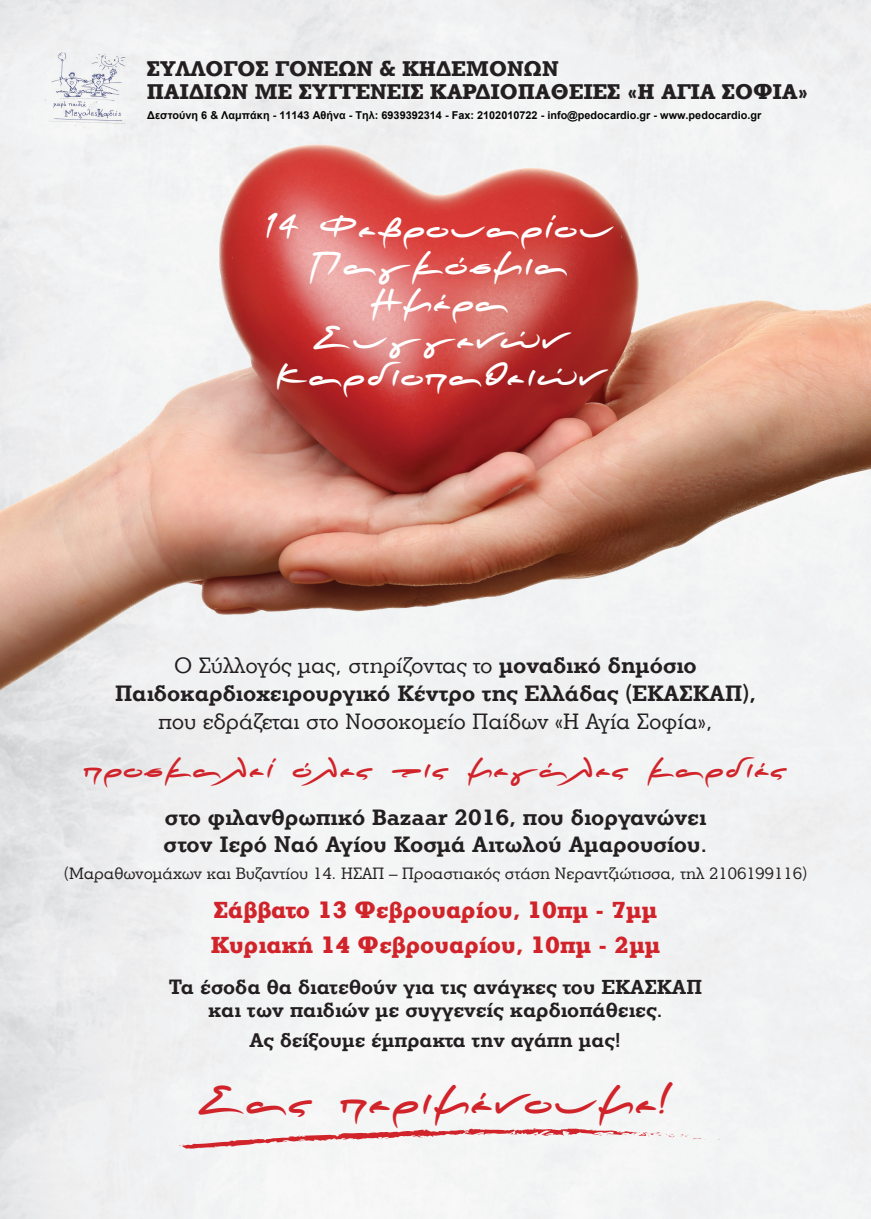
<style>
.page{position:relative;width:871px;height:1219px;background:#fff}
.page>*{position:absolute;margin:0;border:0;box-sizing:border-box;transform-origin:0 0}
.t1{font:900 36px "PF Scandal Pro Display";color:#d1232a}
.t2{font:900 29.2px/37px "PF Scandal Pro Display";color:#fff;text-align:center}
.t3{font:900 25px "PF Scandal Pro Display";color:#d1232a}
.t4{font:900 24px/35px "PF Litho Text";color:#d1232a}
.t5{font:700 23px/28px "PF Litho Text";color:#231f20;text-align:center}
.t6{font:23px "PF Litho Text";color:#231f20}
.t7{font:900 22px/23.7px "PF Litho Text";letter-spacing:-.01em;color:#231f20}
.t8{font:700 21px/23px "PF Litho Text";color:#231f20;text-align:center}
.t9{font:700 20.5px "PF Litho Text";color:#231f20}
.t10{font:17px "PF Litho Text";color:#231f20}
.t11{font:700 10.9px "Arial";color:#040503}
.s1{font-weight:400}
</style>
<div class="page">
<img style="left:0;top:144px;width:870px;height:547px">
<svg style="left:179px;top:1128px;width:526px;height:22px"></svg>
<img style="left:44px;top:52px;width:87px;height:77px">
<p class="t7" style="left:147px;top:56px;width:663px">ΣΥΛΛΟΓΟΣ ΓΟΝΕΩΝ &amp; ΚΗΔΕΜΟΝΩΝ<br>ΠΑΙΔΙΩΝ ΜΕ ΣΥΓΓΕΝΕΙΣ ΚΑΡΔΙΟΠΑΘΕΙΕΣ «Η ΑΓΙΑ ΣΟΦΙΑ»</p>
<p class="t11" style="left:147px;top:108px;width:615px">Δεστούνη 6 &amp; Λαμπάκη - 11143 Αθήνα - Τηλ: 6939392314 - Fax: 2102010722 - info@pedocardio.gr - www.pedocardio.gr</p>
<p class="t2" style="left:263px;top:208px;width:352px">14 Φεβρουαρίου<br>Παγκόσμια<br>Ημέρα<br>Συγγενών<br>Καρδιοπαθειών</p>
<p class="t5" style="left:115px;top:650px;width:642px"><span class="s1">Ο Σύλλογός μας, στηρίζοντας το</span> μοναδικό δημόσιο<br>Παιδοκαρδιοχειρουργικό Κέντρο της Ελλάδας (ΕΚΑΣΚΑΠ),</p>
<p class="t6" style="left:158px;top:707px;width:555px">που εδράζεται στο Νοσοκομείο Παίδων «Η Αγία Σοφία»,</p>
<p class="t3" style="left:83px;top:754px;width:706px">προσκαλεί όλες τις μεγάλες καρδιές</p>
<p class="t5" style="left:163px;top:803px;width:545px;line-height:27px;text-align:left">στο φιλανθρωπικό Bazaar 2016, που διοργανώνει στον Ιερό Ναό Αγίου Κοσμά Αιτωλού Αμαρουσίου.</p>
<p class="t10" style="left:64px;top:863px;width:744px">(Μαραθωνομάχων και Βυζαντίου 14. ΗΣΑΠ – Προαστιακός στάση Νεραντζιώτισσα, τηλ 2106199116)</p>
<p class="t4" style="left:211px;top:892px;width:451px">Σάββατο 13 Φεβρουαρίου, 10πμ - 7μμ<br>Κυριακή 14 Φεβρουαρίου, 10πμ - 2μμ</p>
<p class="t8" style="left:169px;top:975px;width:534px">Τα έσοδα θα διατεθούν για τις ανάγκες του ΕΚΑΣΚΑΠ και των παιδιών με συγγενείς καρδιοπάθειες.</p>
<p class="t9" style="left:249px;top:1027px;width:373px">Ας δείξουμε έμπρακτα την αγάπη μας!</p>
<h1 class="t1" style="left:196px;top:1079px;width:479px">Σας περιμένουμε!</h1>
</div>
